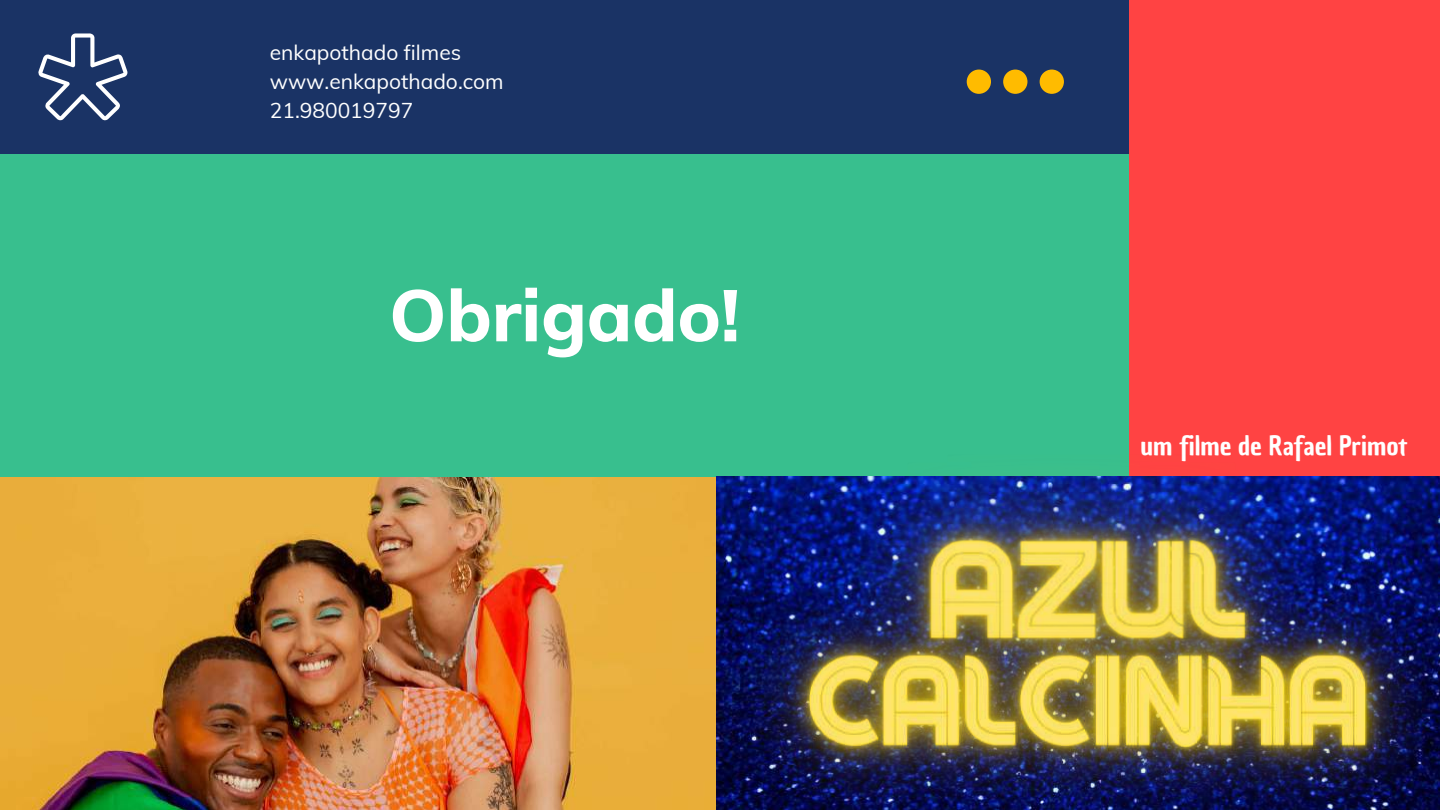
<style>
.page{position:relative;width:1440px;height:810px;background:#1a3365}
.page>*{position:absolute;margin:0;border:0;box-sizing:border-box;transform-origin:0 0}
.t1{font:800 72px "Muli";color:#fff}
.t2{font:25.9px "Chau Philomene One";color:#fff}
.t3{font:21px/29.2px "Muli";color:#fff}
</style>
<div class="page">
<img style="left:0;top:476px;width:1440px;height:334px">
<div style="left:0;top:154px;width:1129px;height:322px;background:#38bf8e"></div>
<div style="left:1129px;top:0;width:311px;height:476px;background:#ff4343"></div>
<svg style="left:38px;top:33px;width:90px;height:87px"></svg>
<svg style="left:967px;top:70px;width:97px;height:24px"></svg>
<img style="left:787px;top:476px;width:602px;height:27px">
<img style="left:677px;top:503px;width:763px;height:307px">
<p class="t3" style="left:270px;top:37px;width:235px">enkapothado filmes www.enkapothado.com<br>21.980019797</p>
<h1 class="t1" style="left:389px;top:269px;width:352px">Obrigado!</h1>
<p class="t2" style="left:1141px;top:428px;width:268px">um filme de Rafael Primot</p>
</div>
